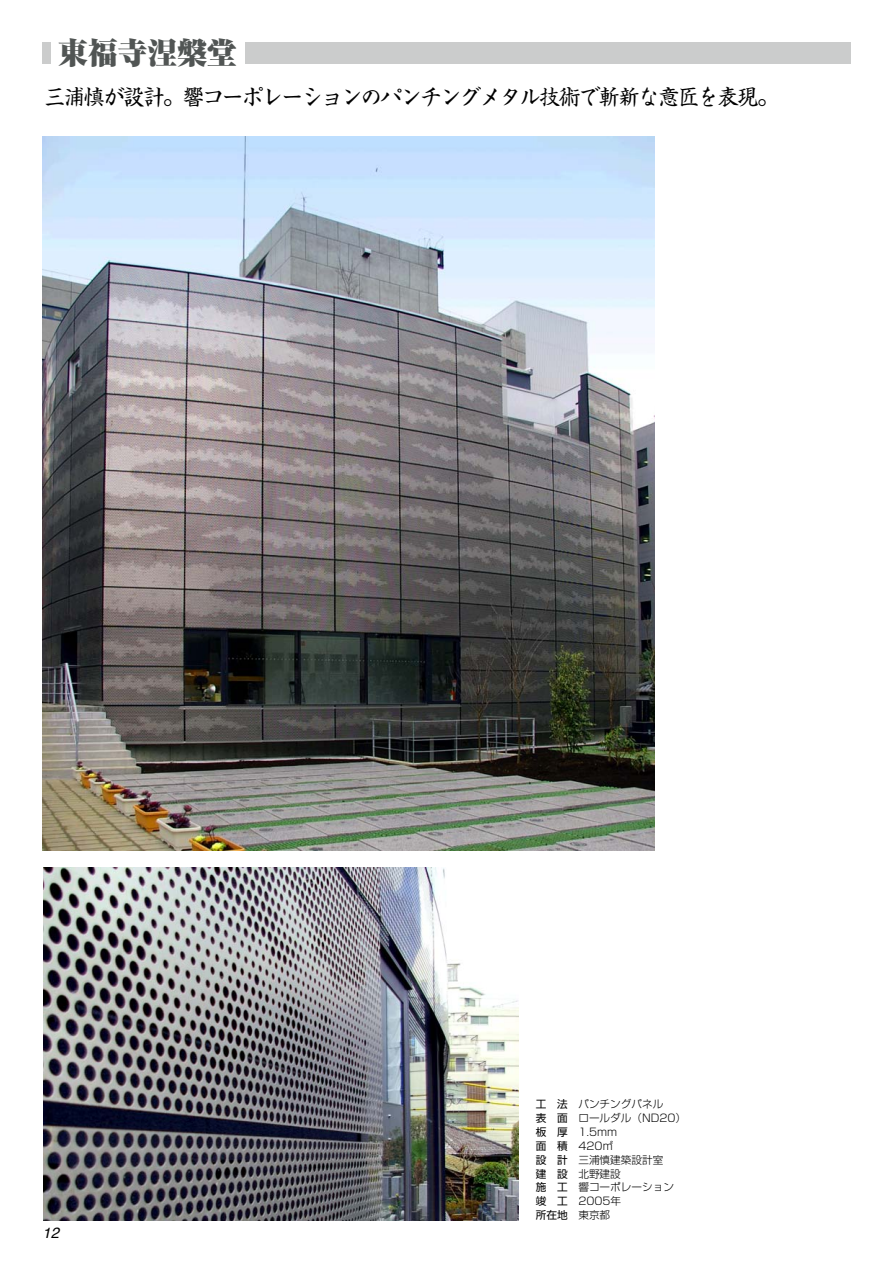
<style>
.page{position:relative;width:893px;height:1263px;background:#fff}
.page>*{position:absolute;margin:0;border:0;box-sizing:border-box;transform-origin:0 0}
.t1{font:900 29.7px "Ryumin Pro";color:#515554}
.t2{font:21.3px "Shinsei Kai Pro CBSK1";letter-spacing:-.07em;color:#000}
.t3{font:italic 14.85px "Helvetica";color:#000}
.t4{font:300 10.65px/13.8px "Shin Go Pro";color:#000}
.s1{font-weight:400}
</style>
<div class="page">
<img style="left:43px;top:136px;width:612px;height:714px">
<div style="left:43px;top:43px;width:807px;height:21px;background:#cbcccc"></div>
<img style="left:43px;top:867px;width:476px;height:353px">
<div style="left:51px;top:34px;width:193px;height:38px;background:#fff"></div>
<h1 class="t1" style="left:58px;top:42px;width:180px">東福寺涅槃堂</h1>
<h2 class="t2" style="left:44px;top:89px;width:736px">三浦慎が設計。響コーポレーションのパンチングメタル技術で斬新な意匠を表現。</h2>
<h3 class="t3" style="left:43px;top:1227px;width:21px">12</h3>
<p class="t4" style="left:536px;top:1099px;width:152px"><span class="s1">工　法</span> パンチングパネル<br><span class="s1">表　面</span> ロールダル（ND20）<span class="s1">板　厚</span> 1.5mm<br><span class="s1">面　積</span> 420㎡<br><span class="s1">設　計</span> 三浦慎建築設計室<br><span class="s1">建　設</span> 北野建設<br><span class="s1">施　工</span> 響コーポレーション<span class="s1">竣　工</span> 2005年<br><span class="s1">所在地</span> 東京都</p>
</div>
